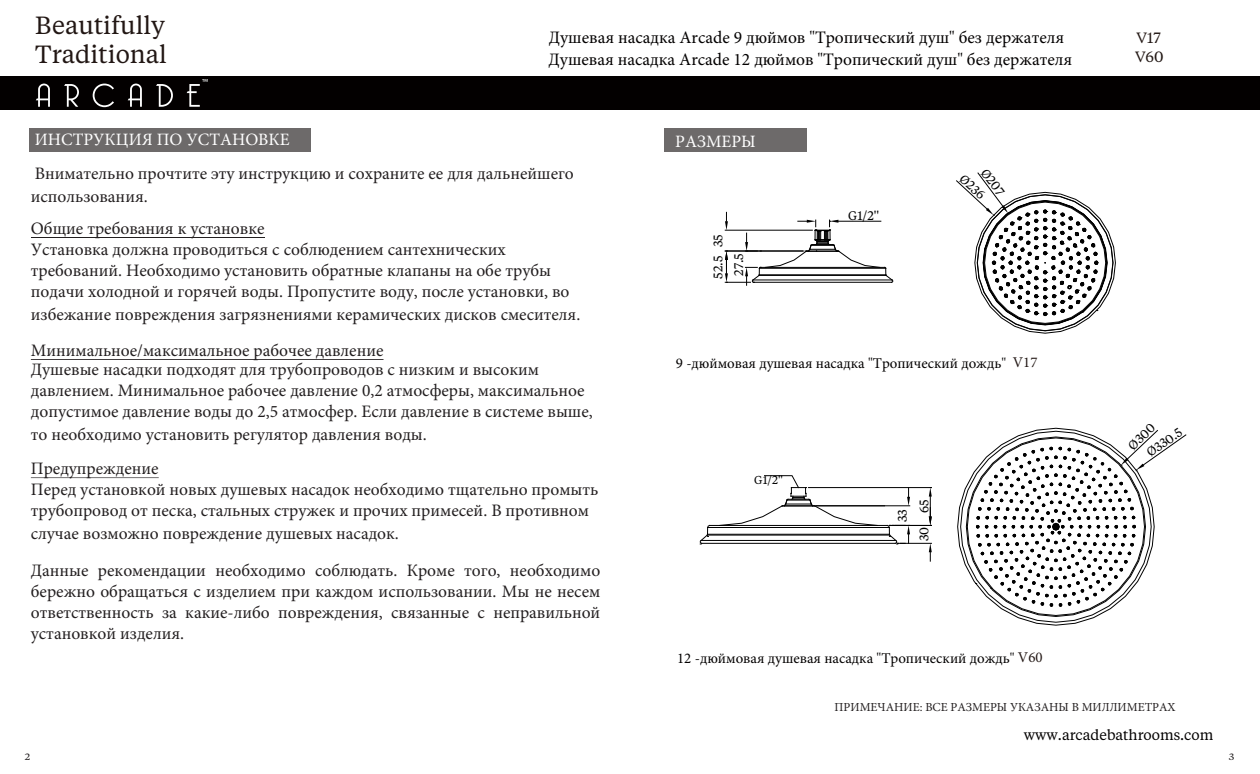
<style>
.page{position:relative;width:1260px;height:774px;background:#fff}
.page>*{position:absolute;margin:0;border:0;box-sizing:border-box;transform-origin:0 0}
.t1{font:24.85px/29.8px "Tiempos Text";color:#221714}
.t2{font:17.5px/21px "Minion Pro";color:#221e1f}
.t3{font:17.5px/22.1px "Minion Pro";color:#030000}
.t4{font:17.32px "Minion Pro";color:#fff}
.t5{font:14.88px "Minion Pro";color:#030000}
.t6{font:14.88px "Tiempos Text";color:#231815}
.t7{font:14.35px "Tiempos Text";color:#030000}
.t8{font:12.42px/20.5px "Tiempos Text";color:#000}
.t9{font:12.25px "Minion Pro";color:#231f20}
.t10{font:11.55px "Tiempos Text";color:#000}
.t11{font:9.1px "Tiempos Text";color:#231f20;scale:1.15 1}
.s1{color:#231815}
</style>
<div class="page">
<div style="left:664px;top:129px;width:143px;height:23px;background:#6d6a6a"></div>
<div style="left:0;top:77px;width:1260px;height:33px;background:#030000"></div>
<svg style="left:36px;top:79px;width:172px;height:28px"></svg>
<div style="left:29px;top:128px;width:282px;height:23px;background:#6d6a6a"></div>
<hr style="left:900px;top:543px;width:31px;height:1px;background:#000">
<svg style="left:929px;top:543px;width:3px;height:18px"></svg>
<hr style="left:892px;top:525px;width:39px;height:1px;background:#000">
<hr style="left:809px;top:487px;width:122px;height:1px;background:#000">
<svg style="left:929px;top:487px;width:3px;height:39px"></svg>
<hr style="left:815px;top:505px;width:95px;height:1px;background:#000">
<svg style="left:907px;top:488px;width:3px;height:18px"></svg>
<svg style="left:699px;top:524px;width:12px;height:20px"></svg>
<hr style="left:702px;top:543px;width:193px;height:1px;background:#000">
<hr style="left:701px;top:540px;width:195px;height:1px;background:#000">
<hr style="left:707px;top:535px;width:183px;height:1px;background:#000">
<hr style="left:708px;top:534px;width:181px;height:1px;background:#000">
<hr style="left:708px;top:527px;width:181px;height:1px;background:#000">
<hr style="left:710px;top:525px;width:177px;height:1px;background:#000">
<svg style="left:719px;top:475px;width:159px;height:51px"></svg>
<svg style="left:886px;top:524px;width:24px;height:20px"></svg>
<svg style="left:957px;top:427px;width:121px;height:199px"></svg>
<svg style="left:960px;top:430px;width:226px;height:193px"></svg>
<svg style="left:725px;top:212px;width:169px;height:73px"></svg>
<svg style="left:956px;top:172px;width:160px;height:162px"></svg>
<hr style="left:31px;top:237px;width:234px;height:1px;background:#221e1f">
<hr style="left:31px;top:359px;width:353px;height:1px;background:#221e1f">
<hr style="left:31px;top:477px;width:128px;height:1px;background:#221e1f">
<h1 class="t1" style="left:35px;top:9px;width:133px">Beautifully<br>Traditional</h1>
<p class="t3" style="left:549px;top:26px;width:525px">Душевая насадка Arcade 9 дюймов "Тропический душ" без держателя<br>Душевая насадка Arcade 12 дюймов "Тропический душ" без держателя</p>
<p class="t4" style="left:35px;top:128px;width:256px">ИНСТРУКЦИЯ ПО УСТАНОВКЕ</p>
<p class="t2" style="left:31px;top:162px;width:544px;line-height:22.6px">Внимательно прочтите эту инструкцию и сохраните ее для дальнейшего использования.</p>
<p class="t2" style="left:31px;top:218px;width:551px">Общие требования к установке<br>Установка должна проводиться с соблюдением сантехнических требований. Необходимо установить обратные клапаны на обе трубы подачи холодной и горячей воды. Пропустите воду, после установки, во избежание повреждения загрязнениями керамических дисков смесителя.</p>
<p class="t2" style="left:31px;top:340px;width:564px">Минимальное/максимальное рабочее давление<br>Душевые насадки подходят для трубопроводов с низким и высоким давлением. Минимальное рабочее давление 0,2 атмосферы, максимальное допустимое давление воды до 2,5 атмосфер. Если давление в системе выше, то необходимо установить регулятор давления воды.</p>
<p class="t2" style="left:31px;top:458px;width:569px;line-height:21.5px">Предупреждение<br>Перед установкой новых душевых насадок необходимо тщательно промыть трубопровод от песка, стальных стружек и прочих примесей. В противном случае возможно повреждение душевых насадок.</p>
<p class="t2" style="left:31px;top:559px;width:571px;text-align:justify">Данные рекомендации необходимо соблюдать. Кроме того, необходимо бережно обращаться с изделием при каждом использовании. Мы не несем ответственность за какие-либо повреждения, связанные с неправильной установкой изделия.</p>
<p class="t4" style="left:675px;top:130px;width:82px">РАЗМЕРЫ</p>
<p class="t8" style="left:707px;top:247px;width:14px;rotate:-90deg">35</p>
<p class="t8" style="left:707px;top:279px;width:27px;rotate:-90deg">52.5<br>27.5</p>
<p class="t8" style="left:848px;top:204px;width:33px">G1/2''</p>
<p class="t8" style="left:992px;top:164px;width:31px;rotate:53deg">Ø207</p>
<p class="t8" style="left:969px;top:169px;width:31px;rotate:43deg">Ø236</p>
<p class="t5" style="left:676px;top:354px;width:363px">9 -дюймовая душевая насадка "Тропический дождь" <span class="s1">V17</span></p>
<p class="t10" style="left:754px;top:472px;width:30px">G1/2''</p>
<p class="t8" style="left:892px;top:522px;width:15px;rotate:-90deg">33</p>
<p class="t8" style="left:913px;top:541px;width:43px;rotate:-90deg">30 65</p>
<p class="t5" style="left:677px;top:648px;width:367px">12 -дюймовая душевая насадка "Тропический дождь" <span class="s1">V60</span></p>
<p class="t6" style="left:1137px;top:27px;width:26px">V17</p>
<p class="t6" style="left:1135px;top:47px;width:30px">V60</p>
<p class="t8" style="left:1123px;top:439px;width:33px;rotate:-43deg">Ø300</p>
<p class="t8" style="left:1142px;top:445px;width:42px;rotate:-35deg">Ø330.5</p>
<p class="t9" style="left:835px;top:699px;width:342px">ПРИМЕЧАНИЕ: ВСЕ РАЗМЕРЫ УКАЗАНЫ В МИЛЛИМЕТРАХ</p>
<p class="t7" style="left:1024px;top:725px;width:191px">www.arcadebathrooms.com</p>
<p class="t11" style="left:25px;top:750px;width:6px">2</p>
<p class="t11" style="left:1229px;top:750px;width:6px">3</p>
</div>
